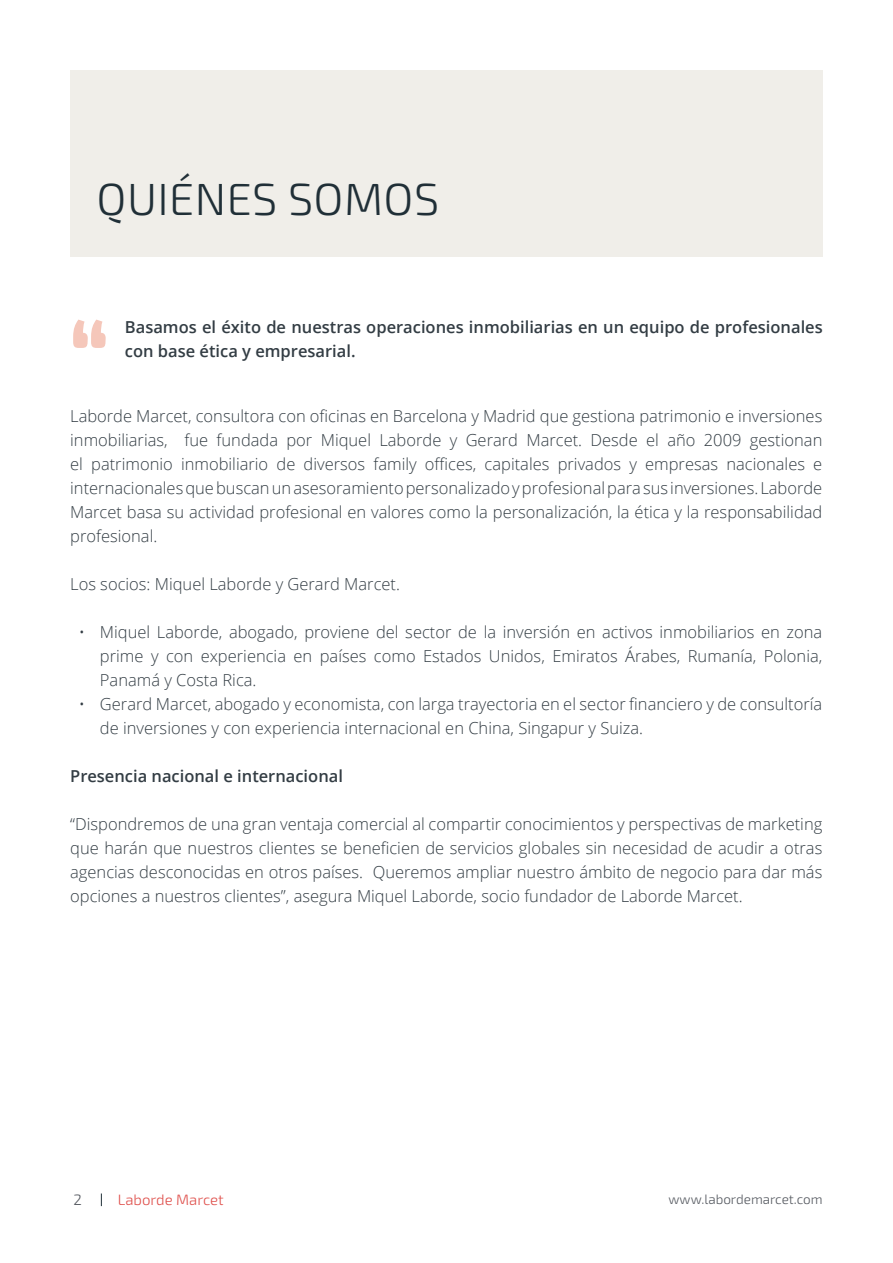
<style>
.page{position:relative;width:893px;height:1263px;background:#fff}
.page>*{position:absolute;margin:0;border:0;box-sizing:border-box;transform-origin:0 0}
.t1{font:900 90px "Exo 2.0";color:#f5c7ba}
.t2{font:300 45px "Exo 2.0";letter-spacing:.01em;color:#202f37}
.t3{font:300 16.5px/24px "Open Sans";color:#333d44;text-align:justify}
.t4{font:600 16.5px/24px "Open Sans";color:#333d44}
.t5{font:300 15px "Exo 2.0";color:#df504c}
.t6{font:300 15px "Exo 2.0";color:#54585f}
.t7{font:300 13.5px "Exo 2.0";color:#54585f}
</style>
<div class="page">
<svg style="left:101px;top:1193px;width:1px;height:13px"></svg>
<div style="left:70px;top:70px;width:753px;height:186px;background:#f0eee9"></div>
<h2 class="t2" style="left:97px;top:173px;width:344px">Quiénes somos</h2>
<h1 class="t1" style="left:70px;top:296px;width:39px">“</h1>
<p class="t4" style="left:125px;top:315px;width:699px">Basamos el éxito de nuestras operaciones inmobiliarias en un equipo de profesionales con base ética y empresarial.</p>
<p class="t3" style="left:70px;top:403px;width:754px">Laborde Marcet, consultora con oficinas en Barcelona y Madrid que gestiona patrimonio e inversiones inmobiliarias, fue fundada por Miquel Laborde y Gerard Marcet. Desde el año 2009 gestionan el patrimonio inmobiliario de diversos family offices, capitales privados y empresas nacionales e internacionales que buscan un asesoramiento personalizado y profesional para sus inversiones. Laborde Marcet basa su actividad profesional en valores como la personalización, la ética y la responsabilidad profesional.</p>
<p class="t3" style="left:70px;top:571px;width:331px">Los socios: Miquel Laborde y Gerard Marcet.</p>
<p class="t3" style="left:100px;top:620px;width:724px;text-indent:-21px">• Miquel Laborde, abogado, proviene del sector de la inversión en activos inmobiliarios en zona prime y con experiencia en países como Estados Unidos, Emiratos Árabes, Rumanía, Polonia, Panamá y Costa Rica.</p>
<p class="t3" style="left:100px;top:692px;width:724px;text-indent:-21px">• Gerard Marcet, abogado y economista, con larga trayectoria en el sector financiero y de consultoría de inversiones y con experiencia internacional en China, Singapur y Suiza.</p>
<p class="t4" style="left:70px;top:764px;width:274px">Presencia nacional e internacional</p>
<p class="t3" style="left:70px;top:812px;width:754px">“Dispondremos de una gran ventaja comercial al compartir conocimientos y perspectivas de marketing que harán que nuestros clientes se beneficien de servicios globales sin necesidad de acudir a otras agencias desconocidas en otros países. Queremos ampliar nuestro ámbito de negocio para dar más opciones a nuestros clientes”, asegura Miquel Laborde, socio fundador de Laborde Marcet.</p>
<p class="t6" style="left:73px;top:1191px;width:10px">2</p>
<p class="t5" style="left:118px;top:1191px;width:108px">Laborde Marcet</p>
<p class="t7" style="left:669px;top:1191px;width:156px">www.labordemarcet.com</p>
</div>
